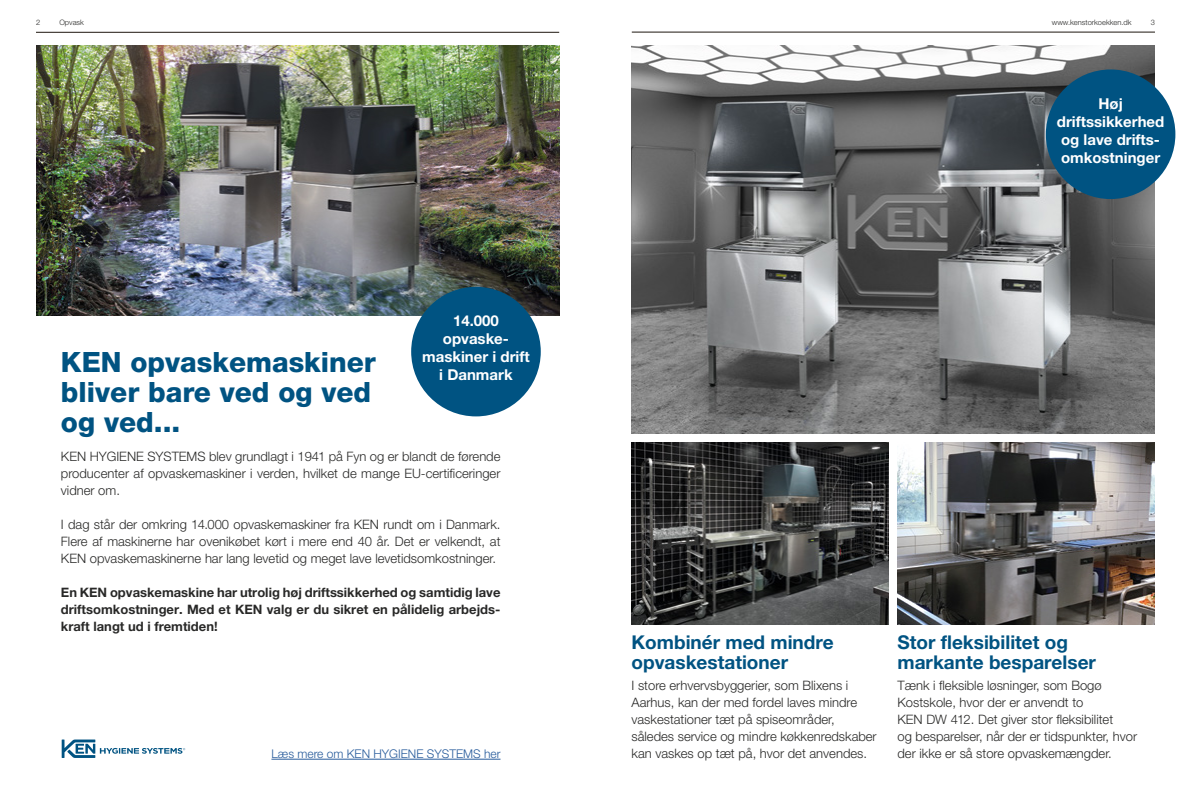
<style>
.page{position:relative;width:1191px;height:794px;background:#fff}
.page>*{position:absolute;margin:0;border:0;box-sizing:border-box;transform-origin:0 0}
.t1{font:800 28px/30px "Helvetica Neue LT Pro";color:#005382}
.t2{font:700 19px/20px "Helvetica Neue LT Pro";color:#005382}
.t3{font:700 15px/18px "Helvetica Neue LT Pro";color:#fff;text-align:center}
.t4{font:300 13px/17px "Helvetica Neue LT Pro";color:#282827}
.t5{font:700 13px/17px "Helvetica Neue LT Pro";color:#282827;text-align:justify}
.t6{font:300 12px "Helvetica Neue LT Pro";color:#275b9b}
.t7{font:300 7.5px "Helvetica Neue LT Pro";color:#282827}
</style>
<div class="page">
<hr style="left:632px;top:32px;width:523px;height:1px;background:#1d160f">
<hr style="left:36px;top:32px;width:523px;height:1px;background:#1d160f">
<img style="left:631px;top:45px;width:524px;height:389px">
<img style="left:631px;top:442px;width:258px;height:183px">
<img style="left:897px;top:442px;width:258px;height:182px">
<svg style="left:62px;top:739px;width:123px;height:19px"></svg>
<div style="left:1045px;top:69px;width:130px;height:130px;background:#005382;border-radius:50%"></div>
<img style="left:36px;top:45px;width:523px;height:270px">
<div style="left:411px;top:287px;width:130px;height:129px;background:#005382;border-radius:50%"></div>
<hr style="left:271px;top:759px;width:229px;height:1px;background:#275b9b">
<p class="t7" style="left:36px;top:18px;width:6px">2</p>
<p class="t7" style="left:59px;top:18px;width:26px">Opvask</p>
<p class="t7" style="left:1051px;top:18px;width:81px">www.kenstorkoekken.dk</p>
<p class="t7" style="left:1150px;top:18px;width:6px">3</p>
<h1 class="t1" style="left:61px;top:346px;width:316px">KEN opvaskemaskiner bliver bare ved og ved og ved...</h1>
<p class="t3" style="left:422px;top:312px;width:109px">14.000 opvaske&shy;maskiner i drift i Danmark</p>
<p class="t4" style="left:61px;top:447px;width:441px;text-align:justify">KEN HYGIENE SYSTEMS blev grundlagt i 1941 på Fyn og er blandt de førende producenter af opvaskemaskiner i verden, hvilket de mange EU-certificeringer vidner om.</p>
<p class="t4" style="left:61px;top:515px;width:441px;text-align:justify">I dag står der omkring 14.000 opvaskemaskiner fra KEN rundt om i Danmark.<br>Flere af maskinerne har ovenikøbet kørt i mere end 40 år. Det er velkendt, at KEN opvaskemaskinerne har lang levetid og meget lave levetidsomkostninger.</p>
<p class="t5" style="left:61px;top:583px;width:441px">En KEN opvaskemaskine har utrolig høj driftssikkerhed og samtidig lave driftsomkostninger. Med et KEN valg er du sikret en pålidelig arbejds&shy;kraft langt ud i fremtiden!</p>
<p class="t6" style="left:271px;top:746px;width:230px">Læs mere om KEN HYGIENE SYSTEMS her</p>
<p class="t3" style="left:1056px;top:94px;width:109px">Høj driftssikkerhed og lave drifts&shy;omkostninger</p>
<h2 class="t2" style="left:631px;top:631px;width:204px">Kombinér med mindre opvaskestationer</h2>
<h2 class="t2" style="left:897px;top:631px;width:200px">Stor fleksibilitet og markante besparelser</h2>
<p class="t4" style="left:631px;top:676px;width:247px">I store erhvervsbyggerier, som Blixens i Aarhus, kan der med fordel laves mindre vaskestationer tæt på spiseområder, således service og mindre køkkenredskaber kan vaskes op tæt på, hvor det anvendes.</p>
<p class="t4" style="left:897px;top:676px;width:241px">Tænk i fleksible løsninger, som Bogø Kostskole, hvor der er anvendt to<br>KEN DW 412. Det giver stor fleksibilitet<br>og besparelser, når der er tidspunkter, hvor der ikke er så store opvaskemængder.</p>
</div>
